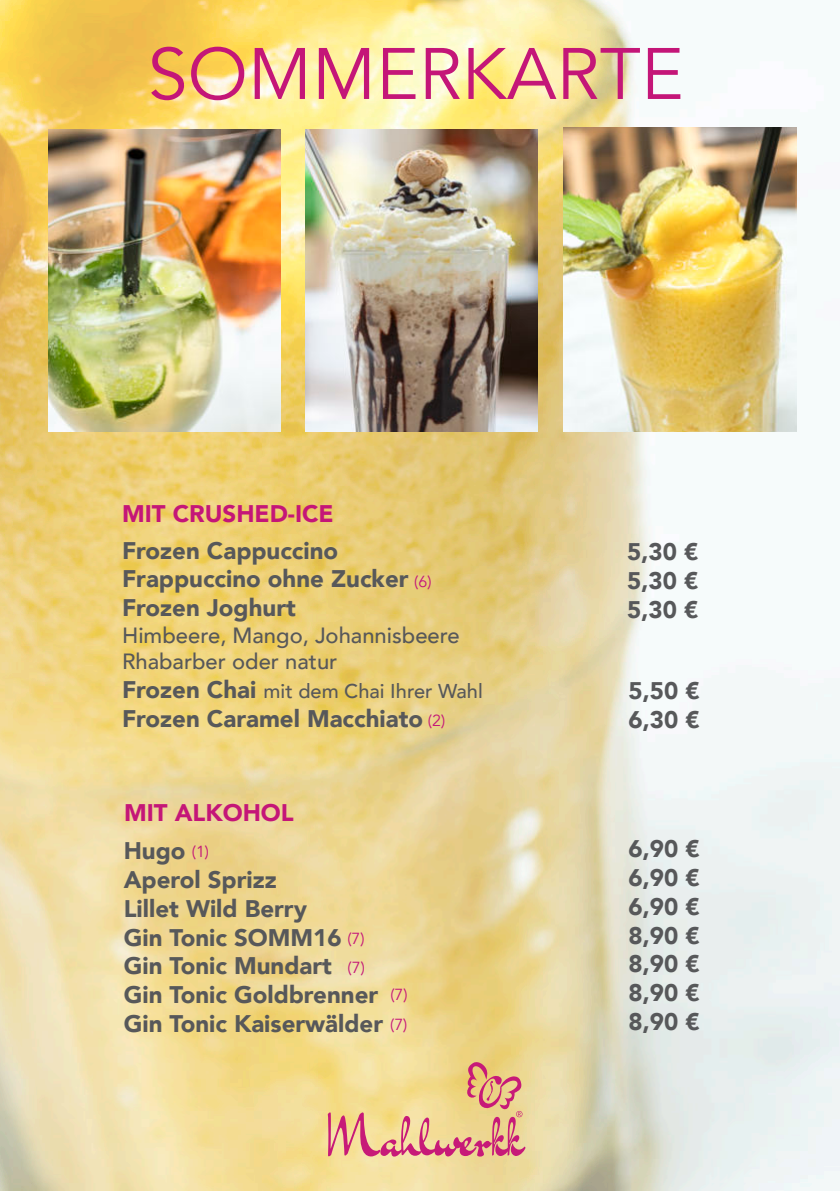
<style>
.page{position:relative;width:840px;height:1191px;background:#fff}
.page>*{position:absolute;margin:0;border:0;box-sizing:border-box;transform-origin:0 0}
.t1{font:72px "Avenir";color:#c41678}
.t2{font:900 24px/28.8px "Avenir";color:#57585a}
.t3{font:900 24px "Avenir";color:#c41678}
.t4{font:500 22px/26.4px "Avenir";color:#57585a}
.t5{font:500 20px "Avenir";color:#57585a}
.t6{font:16px/28.4px "Avenir";color:#c41678}
.s1{font-weight:900;font-size:24px}
</style>
<div class="page">
<img style="left:0;top:0;width:839px;height:1191px">
<svg style="left:327px;top:1062px;width:198px;height:94px;background:#eabb8c"></svg>
<img style="left:48px;top:129px;width:233px;height:302px">
<img style="left:305px;top:129px;width:232px;height:302px">
<img style="left:563px;top:128px;width:232px;height:303px">
<h1 class="t1" style="left:147px;top:44px;width:537px">SOMMERKARTE</h1>
<p class="t3" style="left:122px;top:503px;width:213px">MIT CRUSHED-ICE</p>
<p class="t2" style="left:122px;top:538px;width:288px">Frozen Cappuccino<br>Frappuccino ohne Zucker<br>Frozen Joghurt</p>
<p class="t4" style="left:122px;top:624px;width:339px">Himbeere, Mango, Johannisbeere<br>Rhabarber oder natur</p>
<p class="t5" style="left:122px;top:682px;width:362px"><span class="s1">Frozen Chai</span> mit dem Chai Ihrer Wahl</p>
<p class="t2" style="left:122px;top:706px;width:302px">Frozen Caramel Macchiato</p>
<p class="t6" style="left:414px;top:568px;width:19px">(6)</p>
<p class="t6" style="left:427px;top:707px;width:19px">(2)</p>
<p class="t3" style="left:124px;top:802px;width:171px">MIT ALKOHOL</p>
<p class="t2" style="left:124px;top:838px;width:261px">Hugo<br>Aperol Sprizz<br>Lillet Wild Berry<br>Gin Tonic SOMM16<br>Gin Tonic Mundart<br>Gin Tonic Goldbrenner<br>Gin Tonic Kaiserwälder</p>
<p class="t6" style="left:192px;top:839px;width:19px">(1)</p>
<p class="t6" style="left:347px;top:926px;width:19px">(7) (7)</p>
<p class="t6" style="left:390px;top:981px;width:19px;line-height:29.4px">(7) (7)</p>
<p class="t2" style="left:626px;top:539px;width:73px;text-align:justify">5,30 € 5,30 € 5,30 €</p>
<p class="t2" style="left:628px;top:678px;width:73px">5,50 €<br>6,30 €</p>
<p class="t2" style="left:628px;top:836px;width:73px;text-align:justify">6,90 € 6,90 € 6,90 € 8,90 € 8,90 € 8,90 € 8,90 €</p>
</div>
